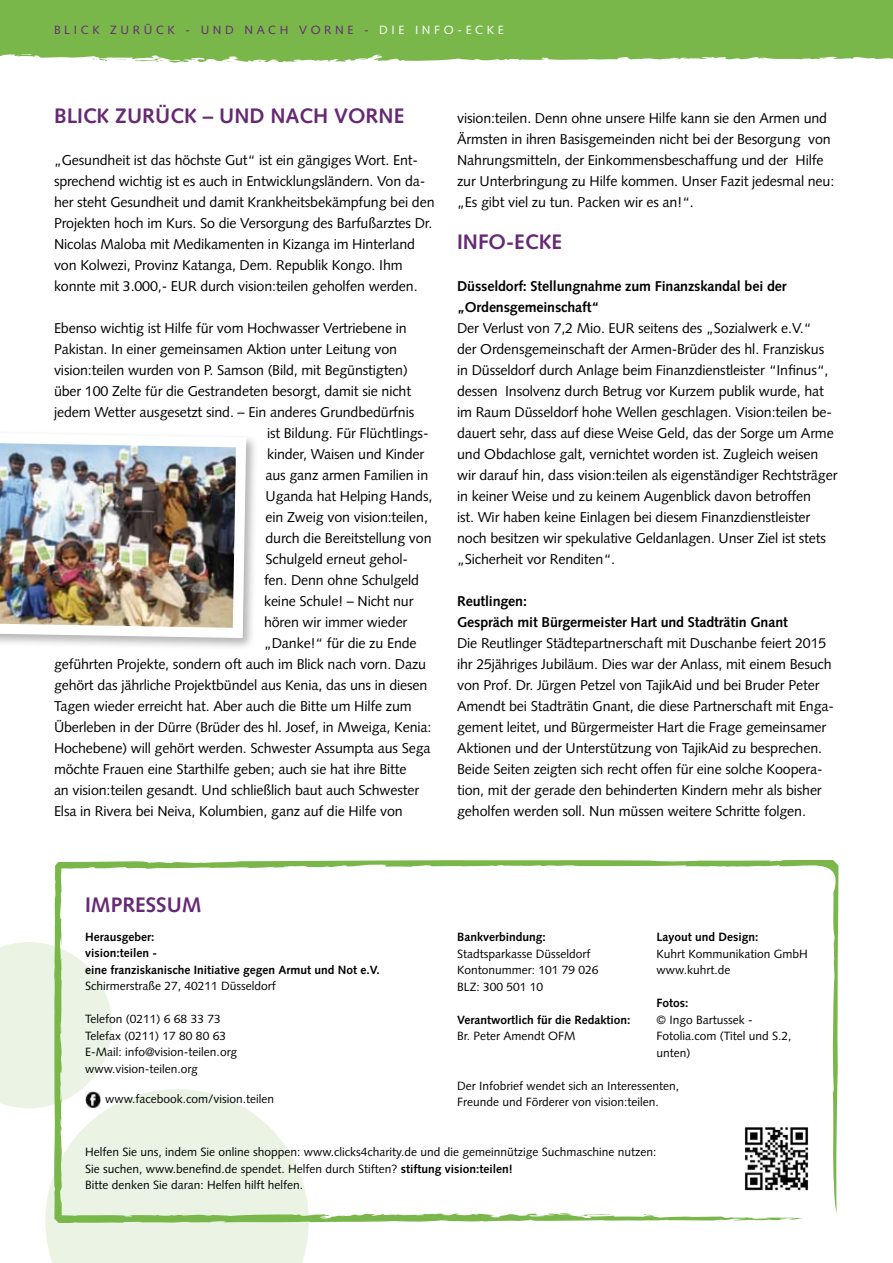
<style>
.page{position:relative;width:893px;height:1263px;background:#fff}
.page>*{position:absolute;margin:0;border:0;box-sizing:border-box;transform-origin:0 0}
.t1{font:700 21px "Syntax";color:#662974}
.t2{font:14.25px/21px "Syntax";letter-spacing:-.01em;color:#000}
.t3{font:700 14.25px/21px "Syntax";letter-spacing:-.01em;color:#000}
.t4{font:12px/16.5px "Syntax";color:#000}
.t5{font:700 12px/16.5px "Syntax";color:#000}
.t6{font:12px "Syntax";letter-spacing:.3em;color:#662974}
.t7{font:12px "Syntax";color:#fff}
.s1{color:#662974}
.s2{font-weight:700}
</style>
<div class="page">
<div style="left:0;top:0;width:893px;height:53px;background:#79b74b"></div>
<svg style="left:0;top:53px;width:893px;height:10px"></svg>
<div style="left:45px;top:1187px;width:264px;height:76px;background:#ebf4e4"></div>
<svg style="left:50px;top:860px;width:789px;height:363px"></svg>
<svg style="left:0;top:942px;width:112px;height:166px"></svg>
<img style="left:85px;top:1092px;width:16px;height:16px">
<img style="left:736px;top:1117px;width:82px;height:82px">
<div style="left:0;top:429px;width:259px;height:221px;background:#000;opacity:.3"></div>
<img style="left:0;top:429px;width:251px;height:214px">
<p class="t6" style="left:54px;top:23px;width:159px">Bli ck zu rü ck - und</p>
<p class="t6" style="left:244px;top:23px;width:101px">na ch vorne</p>
<p class="t7" style="left:364px;top:23px;width:35px"><span class="s1">-</span> D ie</p>
<p class="t7" style="left:415px;top:23px;width:81px">Inf o-Ecke</p>
<h1 class="t1" style="left:54px;top:104px;width:352px">Blick zurück – und nach vorne</h1>
<p class="t2" style="left:54px;top:150px;width:382px">„Gesundheit ist das höchste Gut“ ist ein gängiges Wort. Ent&shy;sprechend wichtig ist es auch in Entwicklungsländern. Von da&shy;her steht Gesundheit und damit Krankheitsbekämpfung bei den Projekten hoch im Kurs. So die Versorgung des Barfußarztes Dr.<br>Nicolas Maloba mit Medikamenten in Kizanga im Hinterland von Kolwezi, Provinz Katanga, Dem. Republik Kongo. Ihm konnte mit 3.000,- EUR durch vision:teilen geholfen werden.</p>
<p class="t2" style="left:54px;top:318px;width:354px">Ebenso wichtig ist Hilfe für vom Hochwasser Vertriebene in</p>
<p class="t2" style="left:54px;top:339px;width:345px">Pakistan. In einer gemeinsamen Aktion unter Leitung von</p>
<p class="t2" style="left:54px;top:360px;width:355px">vision:teilen wurden von P. Samson (Bild, mit Begünstigten)</p>
<p class="t2" style="left:54px;top:381px;width:359px">über 100 Zelte für die Gestrandeten besorgt, damit sie nicht</p>
<p class="t2" style="left:54px;top:402px;width:362px">jedem Wetter ausgesetzt sind. – Ein anderes Grundbedürfnis</p>
<p class="t2" style="left:267px;top:423px;width:163px">ist Bildung. Für Flüchtlings-</p>
<p class="t2" style="left:267px;top:444px;width:159px">kinder, Waisen und Kinder</p>
<p class="t2" style="left:265px;top:465px;width:164px">aus ganz armen Familien in</p>
<p class="t2" style="left:265px;top:486px;width:168px">Uganda hat Helping Hands,</p>
<p class="t2" style="left:265px;top:507px;width:164px">ein Zweig von vision:teilen,</p>
<p class="t2" style="left:265px;top:528px;width:168px">durch die Bereitstellung von</p>
<p class="t2" style="left:265px;top:549px;width:144px">Schulgeld erneut gehol-</p>
<p class="t2" style="left:264px;top:570px;width:157px">fen. Denn ohne Schulgeld</p>
<p class="t2" style="left:264px;top:591px;width:151px">keine Schule! – Nicht nur</p>
<p class="t2" style="left:264px;top:612px;width:145px">hören wir immer wieder</p>
<p class="t2" style="left:264px;top:633px;width:154px">„Danke!“ für die zu Ende</p>
<p class="t2" style="left:54px;top:654px;width:374px">geführten Projekte, sondern oft auch im Blick nach vorn. Dazu</p>
<p class="t2" style="left:54px;top:675px;width:375px">gehört das jährliche Projektbündel aus Kenia, das uns in diesen</p>
<p class="t2" style="left:54px;top:696px;width:359px">Tagen wieder erreicht hat. Aber auch die Bitte um Hilfe zum</p>
<p class="t2" style="left:54px;top:717px;width:379px">Überleben in der Dürre (Brüder des hl. Josef, in Mweiga, Kenia:</p>
<p class="t2" style="left:54px;top:738px;width:378px">Hochebene) will gehört werden. Schwester Assumpta aus Sega</p>
<p class="t2" style="left:54px;top:759px;width:354px">möchte Frauen eine Starthilfe geben; auch sie hat ihre Bitte</p>
<p class="t2" style="left:54px;top:780px;width:367px">an vision:teilen gesandt. Und schließlich baut auch Schwester</p>
<p class="t2" style="left:54px;top:801px;width:350px">Elsa in Rivera bei Neiva, Kolumbien, ganz auf die Hilfe von</p>
<p class="t2" style="left:457px;top:108px;width:379px">vision:teilen. Denn ohne unsere Hilfe kann sie den Armen und Ärmsten in ihren Basisgemeinden nicht bei der Besorgung von Nahrungsmitteln, der Einkommensbeschaffung und der Hilfe zur Unterbringung zu Hilfe kommen. Unser Fazit jedesmal neu: „Es gibt viel zu tun. Packen wir es an!“.</p>
<h1 class="t1" style="left:457px;top:230px;width:106px">Info-Ecke</h1>
<p class="t3" style="left:457px;top:276px;width:331px">Düsseldorf: Stellungnahme zum Finanzskandal bei der „Ordensgemeinschaft“</p>
<p class="t2" style="left:457px;top:318px;width:382px">Der Verlust von 7,2 Mio. EUR seitens des „Sozialwerk e.V.“<br>der Ordensgemeinschaft der Armen-Brüder des hl. Franziskus in Düsseldorf durch Anlage beim Finanzdienstleister “Infinus“, dessen Insolvenz durch Betrug vor Kurzem publik wurde, hat im Raum Düsseldorf hohe Wellen geschlagen. Vision:teilen be&shy;dauert sehr, dass auf diese Weise Geld, das der Sorge um Arme und Obdachlose galt, vernichtet worden ist. Zugleich weisen wir darauf hin, dass vision:teilen als eigenständiger Rechtsträger in keiner Weise und zu keinem Augenblick davon betroffen<br>ist. Wir haben keine Einlagen bei diesem Finanzdienstleister noch besitzen wir spekulative Geldanlagen. Unser Ziel ist stets „Sicherheit vor Renditen“.</p>
<p class="t3" style="left:457px;top:591px;width:332px">Reutlingen:<br>Gespräch mit Bürgermeister Hart und Stadträtin Gnant</p>
<p class="t2" style="left:457px;top:633px;width:378px">Die Reutlinger Städtepartnerschaft mit Duschanbe feiert 2015 ihr 25jähriges Jubiläum. Dies war der Anlass, mit einem Besuch von Prof. Dr. Jürgen Petzel von TajikAid und bei Bruder Peter Amendt bei Stadträtin Gnant, die diese Partnerschaft mit Enga&shy;gement leitet, und Bürgermeister Hart die Frage gemeinsamer Aktionen und der Unterstützung von TajikAid zu besprechen.<br>Beide Seiten zeigten sich recht offen für eine solche Koopera&shy;tion, mit der gerade den behinderten Kindern mehr als bisher geholfen werden soll. Nun müssen weitere Schritte folgen.</p>
<h1 class="t1" style="left:85px;top:893px;width:118px">Impressum</h1>
<p class="t5" style="left:85px;top:929px;width:296px">Herausgeber:<br>vision:teilen -<br>eine franziskanische Initiative gegen Armut und Not e.V.</p>
<p class="t4" style="left:85px;top:978px;width:192px">Schirmerstraße 27, 40211 Düsseldorf</p>
<p class="t4" style="left:85px;top:1011px;width:153px">Telefon (0211) 6 68 33 73<br>Telefax (0211) 17 80 80 63<br>E-Mail: info@vision-teilen.org www.vision-teilen.org</p>
<p class="t4" style="left:105px;top:1090px;width:171px">www.facebook.com/vision.teilen</p>
<p class="t5" style="left:457px;top:929px;width:90px">Bankverbindung:</p>
<p class="t4" style="left:457px;top:945px;width:143px">Stadtsparkasse Düsseldorf<br>Kontonummer: 101 79 026<br>BLZ: 300 501 10</p>
<p class="t5" style="left:457px;top:1011px;width:175px">Verantwortlich für die Redaktion:</p>
<p class="t4" style="left:457px;top:1028px;width:120px">Br. Peter Amendt OFM</p>
<p class="t5" style="left:657px;top:929px;width:104px">Layout und Design:</p>
<p class="t4" style="left:657px;top:945px;width:153px">Kuhrt Kommunikation GmbH www.kuhrt.de</p>
<p class="t5" style="left:657px;top:995px;width:33px">Fotos:</p>
<p class="t4" style="left:657px;top:1011px;width:136px">© Ingo Bartussek -<br>Fotolia.com (Titel und S.2, unten)</p>
<p class="t4" style="left:457px;top:1077px;width:223px">Der Infobrief wendet sich an Interessenten,<br>Freunde und Förderer von vision:teilen.</p>
<p class="t4" style="left:85px;top:1144px;width:573px">Helfen Sie uns, indem Sie online shoppen: www.clicks4charity.de und die gemeinnützige Suchmaschine nutzen:<br>Sie suchen, www.benefind.de spendet. Helfen durch Stiften? <span class="s2">stiftung vision:teilen!<br></span>Bitte denken Sie daran: Helfen hilft helfen.</p>
</div>
